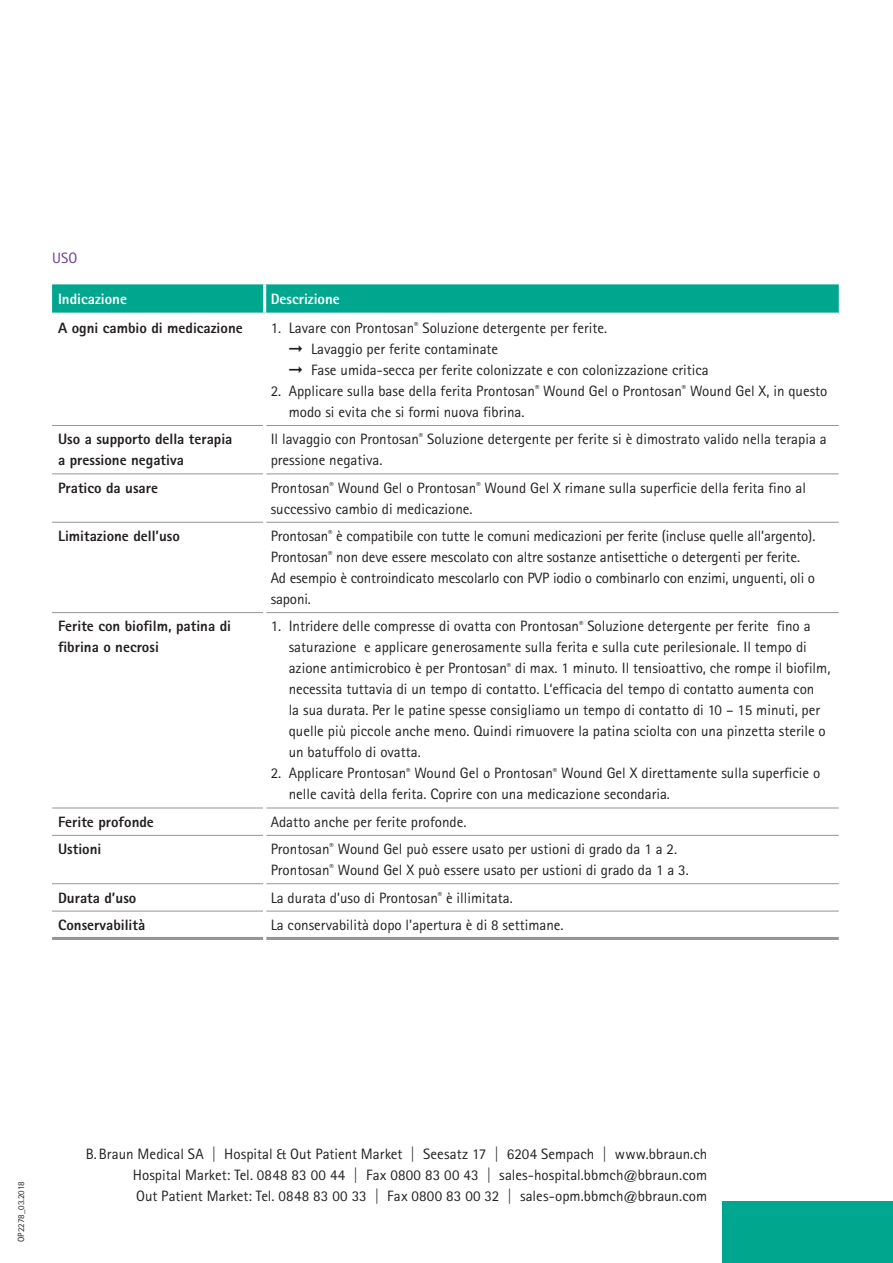
<style>
.page{position:relative;width:893px;height:1263px;background:#fff}
.page>*{position:absolute;margin:0;border:0;box-sizing:border-box;transform-origin:0 0}
.t1{font:15px/21px "Rotis Sans Serif Pro";color:#231f20}
.t2{font:800 15px/21px "Rotis Sans Serif Pro";color:#231f20}
.t3{font:800 15px "Rotis Sans Serif Pro";color:#fff}
.t4{font:15px "Rotis Sans Serif Pro";color:#6b3a96}
.t5{font:9px "Rotis Sans Serif Pro";color:#231f20}
</style>
<div class="page">
<div style="left:723px;top:1201px;width:170px;height:62px;background:#00a78e"></div>
<svg style="left:52px;top:284px;width:787px;height:29px;background:#06a990"></svg>
<hr style="left:52px;top:937px;width:211px;height:3px;background:#939598">
<hr style="left:266px;top:937px;width:573px;height:3px;background:#939598">
<hr style="left:52px;top:425px;width:211px;height:1px;background:#939598">
<hr style="left:266px;top:425px;width:573px;height:1px;background:#939598">
<hr style="left:52px;top:473px;width:211px;height:1px;background:#939598">
<hr style="left:266px;top:473px;width:573px;height:1px;background:#939598">
<hr style="left:52px;top:522px;width:211px;height:1px;background:#939598">
<hr style="left:266px;top:522px;width:573px;height:1px;background:#939598">
<hr style="left:52px;top:612px;width:211px;height:1px;background:#939598">
<hr style="left:266px;top:612px;width:573px;height:1px;background:#939598">
<hr style="left:52px;top:808px;width:211px;height:1px;background:#939598">
<hr style="left:266px;top:808px;width:573px;height:1px;background:#939598">
<hr style="left:52px;top:835px;width:211px;height:1px;background:#939598">
<hr style="left:266px;top:835px;width:573px;height:1px;background:#939598">
<hr style="left:52px;top:883px;width:211px;height:1px;background:#939598">
<hr style="left:266px;top:883px;width:573px;height:1px;background:#939598">
<hr style="left:52px;top:911px;width:211px;height:1px;background:#939598">
<hr style="left:266px;top:911px;width:573px;height:1px;background:#939598">
<hr style="left:263px;top:284px;width:3px;height:29px;background:#fff">
<p class="t4" style="left:52px;top:249px;width:27px">USO</p>
<p class="t3" style="left:58px;top:290px;width:70px">Indicazione</p>
<p class="t3" style="left:271px;top:290px;width:71px">Descrizione</p>
<p class="t2" style="left:58px;top:317px;width:186px">A ogni cambio di medicazione</p>
<p class="t1" style="left:289px;top:318px;width:422px;text-indent:-18px">1. Lavare con Prontosan<sup>®</sup> Soluzione detergente per ferite.<br>➞ Lavaggio per ferite contaminate<br>➞ Fase umida-secca per ferite colonizzate e con colonizzazione critica</p>
<p class="t1" style="left:289px;top:381px;width:540px;text-indent:-18px">2. Applicare sulla base della ferita Prontosan<sup>®</sup> Wound Gel o Prontosan<sup>®</sup> Wound Gel X, in questo modo si evita che si formi nuova fibrina.</p>
<p class="t2" style="left:58px;top:429px;width:176px">Uso a supporto della terapia a pressione negativa</p>
<p class="t1" style="left:271px;top:429px;width:558px">Il lavaggio con Prontosan<sup>®</sup> Soluzione detergente per ferite si è dimostrato valido nella terapia a pressione negativa.</p>
<p class="t2" style="left:58px;top:477px;width:101px">Pratico da usare</p>
<p class="t1" style="left:271px;top:477px;width:537px">Prontosan<sup>®</sup> Wound Gel o Prontosan<sup>®</sup> Wound Gel X rimane sulla superficie della ferita fino al successivo cambio di medicazione.</p>
<p class="t2" style="left:58px;top:525px;width:123px">Limitazione dell’uso</p>
<p class="t1" style="left:271px;top:526px;width:546px">Prontosan<sup>®</sup> è compatibile con tutte le comuni medicazioni per ferite (incluse quelle all’argento).<br>Prontosan<sup>®</sup> non deve essere mescolato con altre sostanze antisettiche o detergenti per ferite.<br>Ad esempio è controindicato mescolarlo con PVP iodio o combinarlo con enzimi, unguenti, oli o saponi.</p>
<p class="t2" style="left:58px;top:616px;width:174px">Ferite con biofilm, patina di fibrina o necrosi</p>
<p class="t1" style="left:289px;top:616px;width:543px;text-indent:-18px">1. Intridere delle compresse di ovatta con Prontosan<sup>®</sup> Soluzione detergente per ferite fino a saturazione e applicare generosamente sulla ferita e sulla cute perilesionale. Il tempo di azione antimicrobico è per Prontosan<sup>®</sup> di max. 1 minuto. Il tensioattivo, che rompe il biofilm, necessita tuttavia di un tempo di contatto. L‘efficacia del tempo di contatto aumenta con<br>la sua durata. Per le patine spesse consigliamo un tempo di contatto di 10 – 15 minuti, per quelle più piccole anche meno. Quindi rimuovere la patina sciolta con una pinzetta sterile o un batuffolo di ovatta.</p>
<p class="t1" style="left:289px;top:763px;width:533px;text-indent:-18px">2. Applicare Prontosan<sup>®</sup> Wound Gel o Prontosan<sup>®</sup> Wound Gel X direttamente sulla superficie o nelle cavità della ferita. Coprire con una medicazione secondaria.</p>
<p class="t2" style="left:58px;top:811px;width:97px">Ferite profonde</p>
<p class="t1" style="left:271px;top:811px;width:197px">Adatto anche per ferite profonde.</p>
<p class="t2" style="left:58px;top:838px;width:45px">Ustioni</p>
<p class="t1" style="left:271px;top:839px;width:420px">Prontosan<sup>®</sup> Wound Gel può essere usato per ustioni di grado da 1 a 2.<br>Prontosan<sup>®</sup> Wound Gel X può essere usato per ustioni di grado da 1 a 3.</p>
<p class="t2" style="left:58px;top:887px;width:80px">Durata d’uso</p>
<p class="t1" style="left:271px;top:887px;width:244px">La durata d’uso di Prontosan<sup>®</sup> è illimitata.</p>
<p class="t2" style="left:58px;top:914px;width:89px">Conservabilità</p>
<p class="t1" style="left:271px;top:914px;width:294px">La conservabilità dopo l’apertura è di 8 settimane.</p>
<p class="t5" style="left:16px;top:1242px;width:62px;rotate:-90deg">OP2278_03.2018</p>
<p class="t1" style="left:133px;top:1144px;width:576px;text-align:justify;text-indent:-47px">B.Braun Medical SA | Hospital &amp; Out Patient Market | Seesatz 17 | 6204 Sempach | www.bbraun.ch Hospital Market: Tel. 0848 83 00 44 | Fax 0800 83 00 43 | sales-hospital.bbmch@bbraun.com Out Patient Market: Tel. 0848 83 00 33 | Fax 0800 83 00 32 | sales-opm.bbmch@bbraun.com</p>
</div>
